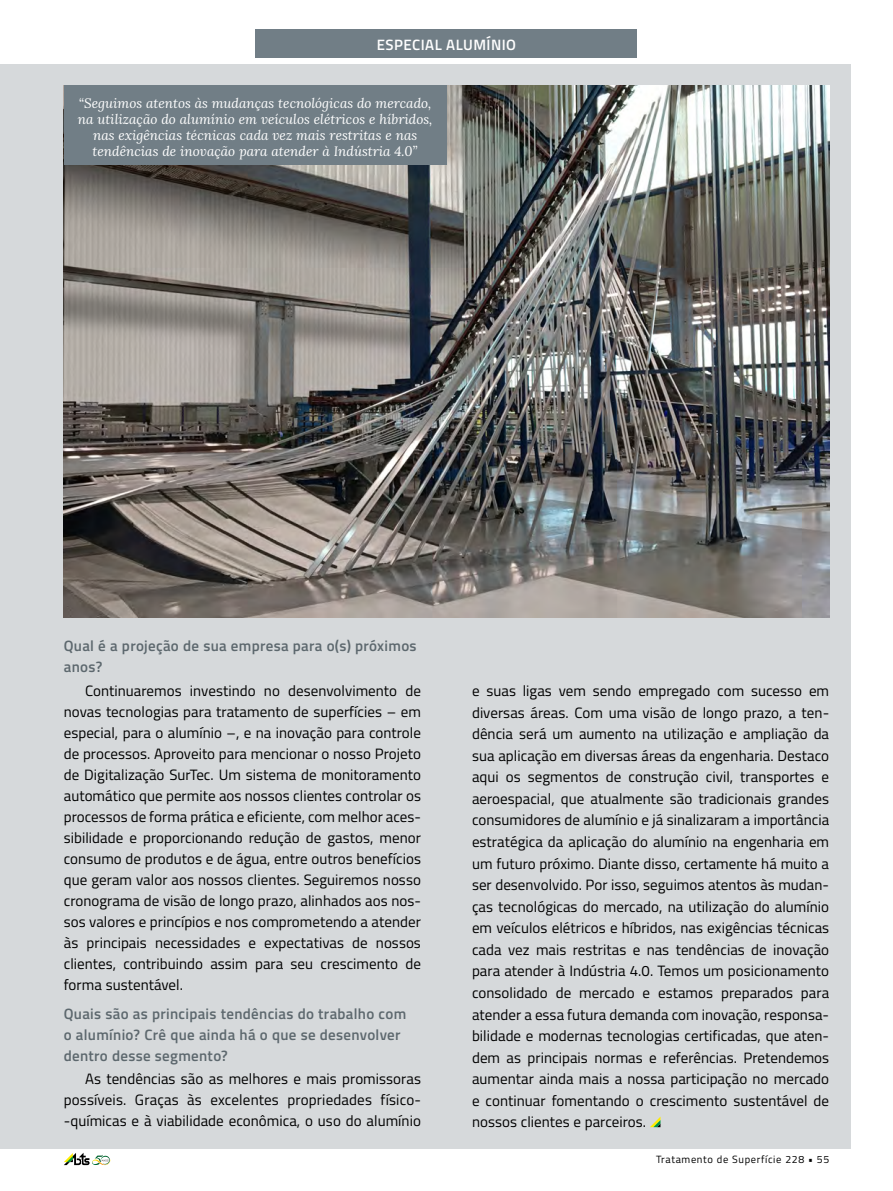
<style>
.page{position:relative;width:893px;height:1191px;background:#fff}
.page>*{position:absolute;margin:0;border:0;box-sizing:border-box;transform-origin:0 0}
.t1{font:15px/21.6px "Titillium";letter-spacing:.005em;color:#000;text-align:justify}
.t2{font:600 15px/21px "Titillium";letter-spacing:.02em;color:#5d686e}
.t3{font:600 15px "Titillium";letter-spacing:.03em;color:#fff}
.t4{font:italic 13.5px/16.2px "Lora";color:#fff;text-align:center}
.t5{font:10.5px "Titillium";letter-spacing:.06em;color:#000}
</style>
<div class="page">
<div style="left:256px;top:30px;width:381px;height:28px;background:#717e86"></div>
<div style="left:0;top:64px;width:850px;height:1084px;background:#d6d9db"></div>
<img style="left:64px;top:85px;width:765px;height:532px">
<svg style="left:650px;top:1117px;width:10px;height:10px"></svg>
<div style="left:64px;top:85px;width:382px;height:80px;background:#717e86"></div>
<svg style="left:64px;top:1152px;width:46px;height:13px"></svg>
<p class="t3" style="left:377px;top:33px;width:141px">ESPECIAL ALUMÍNIO</p>
<p class="t4" style="left:78px;top:94px;width:356px">“Seguimos atentos às mudanças tecnológicas do mercado, na utilização do alumínio em veículos elétricos e híbridos, nas exigências técnicas cada vez mais restritas e nas tendências de inovação para atender à Indústria 4.0”</p>
<p class="t2" style="left:64px;top:635px;width:354px">Qual é a projeção de sua empresa para o(s) próximos anos?</p>
<p class="t1" style="left:64px;top:679px;width:359px;line-height:21px;text-indent:21px">Continuaremos investindo no desenvolvimento de novas tecnologias para tratamento de superfícies – em especial, para o alumínio –, e na inovação para controle de processos. Aproveito para mencionar o nosso Projeto de Digitalização SurTec. Um sistema de monitoramento automático que permite aos nossos clientes controlar os processos de forma prática e eficiente, com melhor aces&shy;sibilidade e proporcionando redução de gastos, menor consumo de produtos e de água, entre outros benefícios que geram valor aos nossos clientes. Seguiremos nosso cronograma de visão de longo prazo, alinhados aos nos&shy;sos valores e princípios e nos comprometendo a atender às principais necessidades e expectativas de nossos clientes, contribuindo assim para seu crescimento de forma sustentável.</p>
<p class="t2" style="left:64px;top:1002px;width:344px">Quais são as principais tendências do trabalho com o alumínio? Crê que ainda há o que se desenvolver dentro desse segmento?</p>
<p class="t1" style="left:64px;top:1067px;width:359px;line-height:21px;text-indent:21px">As tendências são as melhores e mais promissoras possíveis. Graças às excelentes propriedades físico--químicas e à viabilidade econômica, o uso do alumínio</p>
<p class="t1" style="left:472px;top:679px;width:359px">e suas ligas vem sendo empregado com sucesso em diversas áreas. Com uma visão de longo prazo, a ten&shy;dência será um aumento na utilização e ampliação da sua aplicação em diversas áreas da engenharia. Destaco aqui os segmentos de construção civil, transportes e aeroespacial, que atualmente são tradicionais grandes consumidores de alumínio e já sinalizaram a importância estratégica da aplicação do alumínio na engenharia em um futuro próximo. Diante disso, certamente há muito a ser desenvolvido. Por isso, seguimos atentos às mudan&shy;ças tecnológicas do mercado, na utilização do alumínio em veículos elétricos e híbridos, nas exigências técnicas cada vez mais restritas e nas tendências de inovação para atender à Indústria 4.0. Temos um posicionamento consolidado de mercado e estamos preparados para atender a essa futura demanda com inovação, responsa&shy;bilidade e modernas tecnologias certificadas, que aten&shy;dem as principais normas e referências. Pretendemos aumentar ainda mais a nossa participação no mercado e continuar fomentando o crescimento sustentável de nossos clientes e parceiros.</p>
<p class="t5" style="left:656px;top:1151px;width:175px">Tratamento de Superfície 228 • 55</p>
</div>
